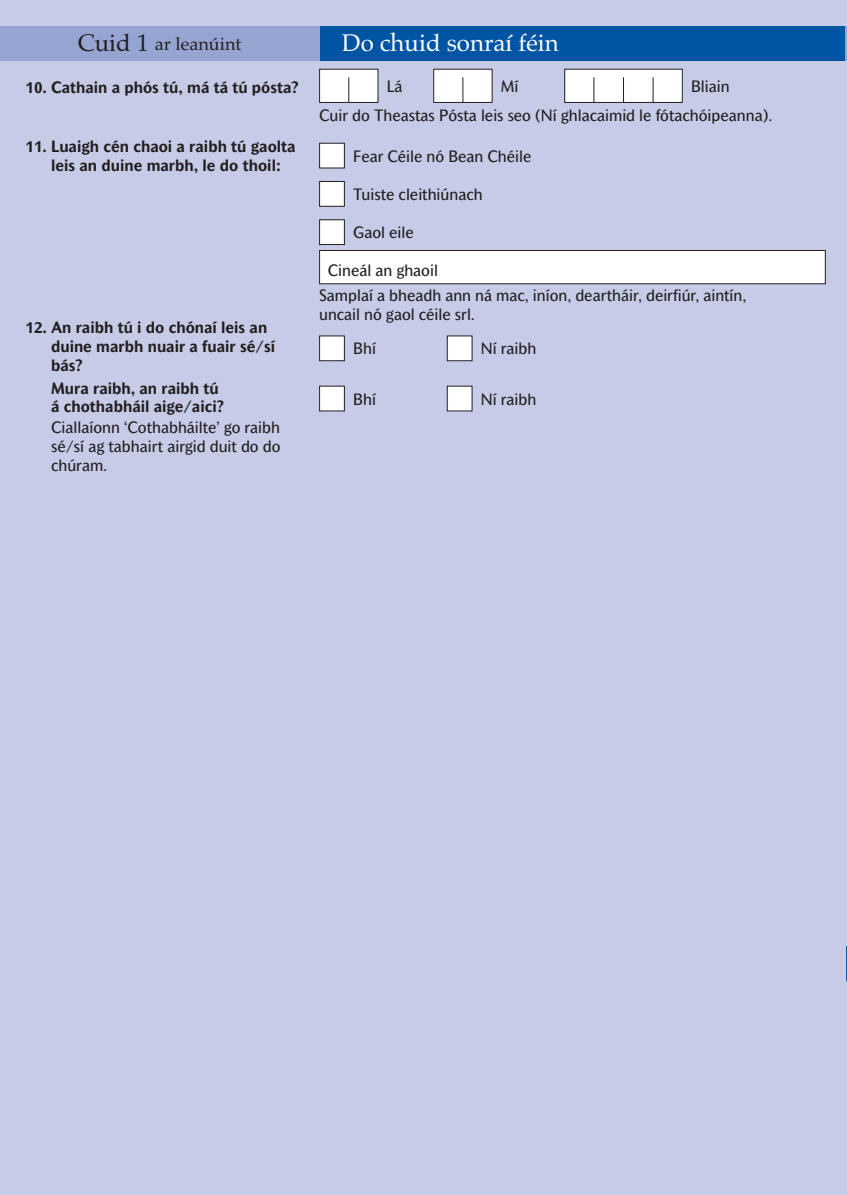
<style>
.page{position:relative;width:847px;height:1195px;background:#fff}
.page>*{position:absolute;margin:0;border:0;box-sizing:border-box;transform-origin:0 0}
.t1{font:24px "Palatino";color:#fff}
.t2{font:18px "Palatino";color:#231f20}
.t3{font:15.75px/18.8px "Mahsuri Sans";color:#231f20}
.t4{font:700 15.75px/18.8px "Mahsuri Sans";color:#231f20}
.s1{font-size:24px}
</style>
<div class="page">
<div style="left:0;top:1px;width:846px;height:1194px;background:#c6cce7"></div>
<div style="left:319px;top:26px;width:527px;height:34px;background:#0054a4"></div>
<div style="left:0;top:26px;width:319px;height:34px;background:#96a4d2"></div>
<div style="left:319px;top:143px;width:25px;height:25px;background:#fff"></div>
<div style="left:319px;top:143px;width:25px;height:25px;border:1px solid #231f20"></div>
<div style="left:319px;top:181px;width:25px;height:25px;background:#fff"></div>
<div style="left:319px;top:181px;width:25px;height:26px;border:1px solid #231f20"></div>
<div style="left:319px;top:336px;width:25px;height:25px;background:#fff"></div>
<div style="left:319px;top:336px;width:25px;height:25px;border:1px solid #231f20"></div>
<div style="left:447px;top:336px;width:25px;height:25px;background:#fff"></div>
<div style="left:446px;top:336px;width:26px;height:25px;border:1px solid #231f20"></div>
<div style="left:319px;top:220px;width:25px;height:25px;background:#fff"></div>
<div style="left:319px;top:219px;width:25px;height:26px;border:1px solid #231f20"></div>
<div style="left:319px;top:250px;width:506px;height:34px;background:#fff"></div>
<div style="left:319px;top:250px;width:506px;height:34px;border:1px solid #231f20"></div>
<div style="left:319px;top:386px;width:25px;height:25px;background:#fff"></div>
<div style="left:447px;top:386px;width:25px;height:25px;background:#fff"></div>
<hr style="left:844px;top:27px;width:2px;height:34px;background:#96a4d2">
<div style="left:319px;top:69px;width:59px;height:33px;background:#fff"></div>
<div style="left:319px;top:69px;width:59px;height:34px;border:1px solid #231f20"></div>
<svg style="left:348px;top:77px;width:1px;height:26px"></svg>
<div style="left:433px;top:69px;width:59px;height:33px;background:#fff"></div>
<div style="left:433px;top:69px;width:59px;height:34px;border:1px solid #231f20"></div>
<svg style="left:462px;top:77px;width:1px;height:26px"></svg>
<div style="left:564px;top:69px;width:118px;height:33px;background:#fff"></div>
<div style="left:564px;top:69px;width:118px;height:34px;border:1px solid #231f20"></div>
<svg style="left:593px;top:77px;width:1px;height:26px"></svg>
<svg style="left:623px;top:77px;width:1px;height:26px"></svg>
<svg style="left:652px;top:77px;width:1px;height:26px"></svg>
<hr style="left:846px;top:947px;width:1px;height:34px;background:#0054a4">
<p class="t2" style="left:78px;top:37px;width:165px"><span class="s1">Cuid 1</span> ar leanúint</p>
<h1 class="t1" style="left:342px;top:33px;width:218px">Do chuid sonraí féin</h1>
<p class="t3" style="left:319px;top:72px;width:454px;line-height:29.4px;text-indent:372px">Bliain<br>Cuir do Theastas Pósta leis seo (Ní ghlacaimid le fótachóipeanna).</p>
<p class="t4" style="left:26px;top:79px;width:275px">10. Cathain a phós tú, má tá tú pósta?</p>
<p class="t3" style="left:386px;top:78px;width:17px">Lá</p>
<p class="t3" style="left:500px;top:78px;width:19px">Mí</p>
<p class="t4" style="left:51px;top:138px;width:246px;text-indent:-26px">11. Luaigh cén chaoi a raibh tú gaolta leis an duine marbh, le do thoil:</p>
<p class="t3" style="left:353px;top:147px;width:179px">Fear Céile nó Bean Chéile</p>
<p class="t3" style="left:353px;top:186px;width:131px">Tuiste cleithiúnach</p>
<p class="t4" style="left:51px;top:319px;width:225px;text-indent:-26px">12. An raibh tú i do chónaí leis an duine marbh nuair a fuair sé/sí bás?</p>
<p class="t4" style="left:51px;top:379px;width:174px">Mura raibh, an raibh tú á chothabháil aige/aici?</p>
<p class="t3" style="left:51px;top:419px;width:231px;text-align:justify">Ciallaíonn ‘Cothabháilte’ go raibh sé/sí ag tabhairt airgid duit do do chúram.</p>
<p class="t3" style="left:353px;top:224px;width:62px">Gaol eile</p>
<p class="t3" style="left:327px;top:262px;width:112px">Cineál an ghaoil</p>
<p class="t3" style="left:319px;top:287px;width:428px">Samplaí a bheadh ann ná mac, iníon, deartháir, deirfiúr, aintín, uncail nó gaol céile srl.</p>
<p class="t3" style="left:353px;top:340px;width:24px">Bhí</p>
<p class="t3" style="left:480px;top:340px;width:57px">Ní raibh</p>
<p class="t3" style="left:353px;top:390px;width:24px">Bhí</p>
<p class="t3" style="left:480px;top:390px;width:57px">Ní raibh</p>
</div>
